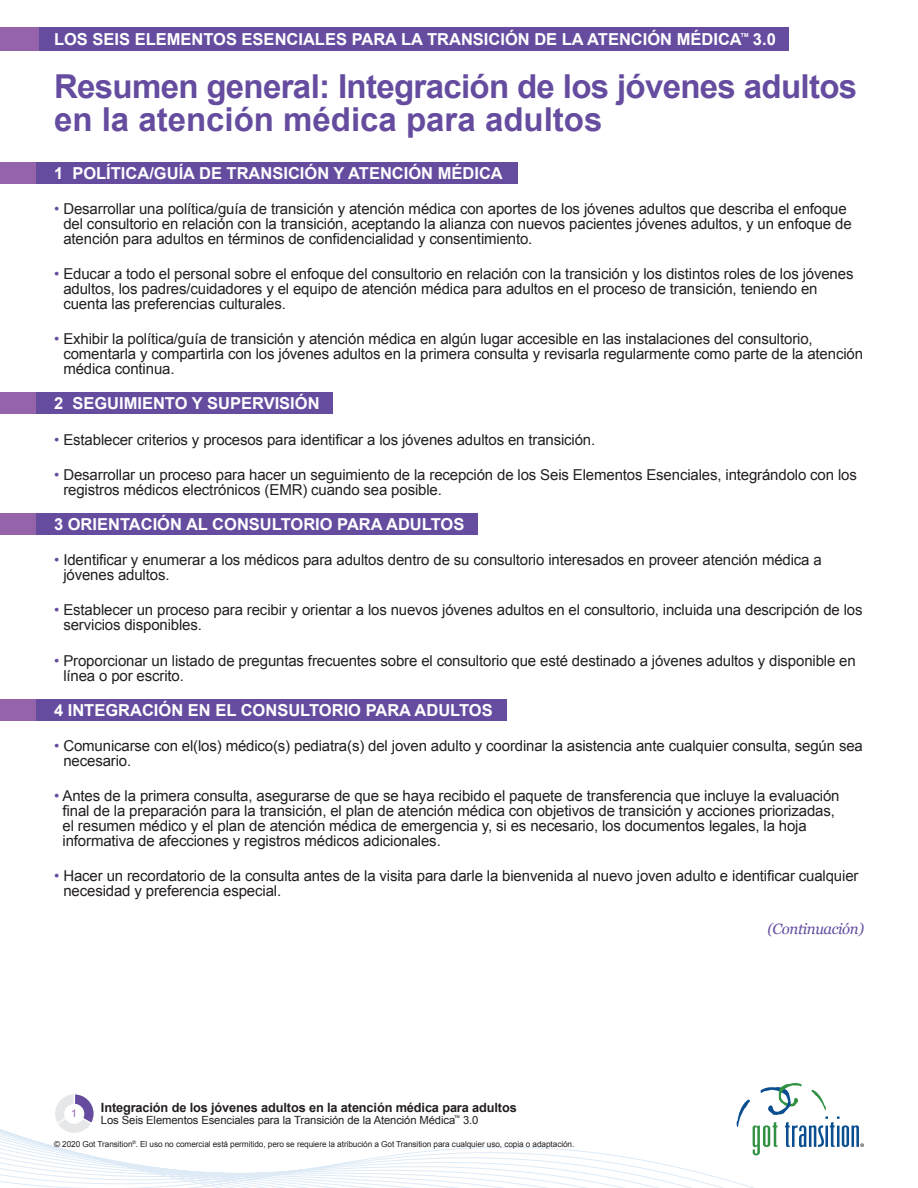
<style>
.page{position:relative;width:918px;height:1188px;background:#fff}
.page>*{position:absolute;margin:0;border:0;box-sizing:border-box;transform-origin:0 0}
.Text_Page_Headline{font:700 33px/33px "Arial";letter-spacing:-.02em;color:#654c9f}
.Text_Page_Orange_Bar{font:700 16.5px "Arial";color:#fff}
.Text_Page_Bullet{font:15px/15px "Arial";letter-spacing:-.01em;color:#231f20}
.Text_Page_Headline-2{font:italic 15px "Georgia";letter-spacing:-.025em;color:#654c9f}
.t1{font:700 12.75px "Arial";letter-spacing:-.01em;color:#231f20}
.t2{font:11.25px "Arial";letter-spacing:-.01em;color:#231f20}
.t3{font:10.5px "Arial";color:#9463aa}
.t4{font:8.25px "Arial";letter-spacing:-.01em;color:#231f20}
.s1{color:#654c9f}
</style>
<div class="page">
<svg style="left:640px;top:1083px;width:224px;height:105px"></svg>
<div style="left:0;top:27px;width:47px;height:24px;background:#9463aa"></div>
<div style="left:40px;top:27px;width:749px;height:24px;background:#654c9f"></div>
<img style="left:0;top:1094px;width:640px;height:94px">
<div style="left:0;top:393px;width:53px;height:21px;background:#9463aa"></div>
<div style="left:0;top:513px;width:54px;height:22px;background:#9463aa"></div>
<div style="left:0;top:162px;width:54px;height:22px;background:#9463aa"></div>
<div style="left:37px;top:162px;width:481px;height:22px;background:#654c9f"></div>
<div style="left:37px;top:393px;width:296px;height:21px;background:#654c9f"></div>
<div style="left:37px;top:513px;width:441px;height:22px;background:#654c9f"></div>
<div style="left:0;top:699px;width:76px;height:22px;background:#9463aa"></div>
<div style="left:37px;top:699px;width:470px;height:22px;background:#654c9f"></div>
<p class="Text_Page_Orange_Bar" style="left:54px;top:28px;width:723px">LOS SEIS ELEMENTOS ESENCIALES PARA LA TRANSICIÓN DE LA ATENCIÓN MÉDICA<sup>™</sup> 3.0</p>
<p class="Text_Page_Headline" style="left:54px;top:71px;width:805px">Resumen general: Integración de los jóvenes adultos en la atención médica para adultos</p>
<p class="Text_Page_Orange_Bar" style="left:54px;top:162px;width:450px">1 POLÍTICA/GUÍA DE TRANSICIÓN Y ATENCIÓN MÉDICA</p>
<p class="Text_Page_Bullet" style="left:63px;top:201px;width:790px;text-indent:-9px"><span class="s1">•</span> Desarrollar una política/guía de transición y atención médica con aportes de los jóvenes adultos que describa el enfoque del consultorio en relación con la transición, aceptando la alianza con nuevos pacientes jóvenes adultos, y un enfoque de atención para adultos en términos de confidencialidad y consentimiento.</p>
<p class="Text_Page_Bullet" style="left:63px;top:266px;width:792px;text-indent:-9px"><span class="s1">•</span> Educar a todo el personal sobre el enfoque del consultorio en relación con la transición y los distintos roles de los jóvenes adultos, los padres/cuidadores y el equipo de atención médica para adultos en el proceso de transición, teniendo en cuenta las preferencias culturales.</p>
<p class="Text_Page_Bullet" style="left:63px;top:332px;width:801px;text-indent:-9px"><span class="s1">•</span> Exhibir la política/guía de transición y atención médica en algún lugar accesible en las instalaciones del consultorio, comentarla y compartirla con los jóvenes adultos en la primera consulta y revisarla regularmente como parte de la atención médica continua.</p>
<p class="Text_Page_Orange_Bar" style="left:54px;top:393px;width:267px">2 SEGUIMIENTO Y SUPERVISIÓN</p>
<p class="Text_Page_Bullet" style="left:54px;top:432px;width:543px"><span class="s1">•</span> Establecer criterios y procesos para identificar a los jóvenes adultos en transición.</p>
<p class="Text_Page_Bullet" style="left:63px;top:467px;width:795px;text-indent:-9px"><span class="s1">•</span> Desarrollar un proceso para hacer un seguimiento de la recepción de los Seis Elementos Esenciales, integrándolo con los registros médicos electrónicos (EMR) cuando sea posible.</p>
<p class="Text_Page_Orange_Bar" style="left:54px;top:513px;width:412px">3 ORIENTACIÓN AL CONSULTORIO PARA ADULTOS</p>
<p class="Text_Page_Bullet" style="left:63px;top:552px;width:760px;text-indent:-9px"><span class="s1">•</span> Identificar y enumerar a los médicos para adultos dentro de su consultorio interesados en proveer atención médica a jóvenes adultos.</p>
<p class="Text_Page_Bullet" style="left:63px;top:603px;width:801px;text-indent:-9px"><span class="s1">•</span> Establecer un proceso para recibir y orientar a los nuevos jóvenes adultos en el consultorio, incluida una descripción de los servicios disponibles.</p>
<p class="Text_Page_Bullet" style="left:63px;top:653px;width:794px;text-indent:-9px"><span class="s1">•</span> Proporcionar un listado de preguntas frecuentes sobre el consultorio que esté destinado a jóvenes adultos y disponible en línea o por escrito.</p>
<p class="Text_Page_Orange_Bar" style="left:54px;top:699px;width:440px">4 INTEGRACIÓN EN EL CONSULTORIO PARA ADULTOS</p>
<p class="Text_Page_Bullet" style="left:63px;top:738px;width:801px;text-indent:-9px"><span class="s1">•</span> Comunicarse con el(los) médico(s) pediatra(s) del joven adulto y coordinar la asistencia ante cualquier consulta, según sea necesario.</p>
<p class="Text_Page_Bullet" style="left:63px;top:789px;width:779px;text-indent:-9px"><span class="s1">•</span> Antes de la primera consulta, asegurarse de que se haya recibido el paquete de transferencia que incluye la evaluación final de la preparación para la transición, el plan de atención médica con objetivos de transición y acciones priorizadas, el resumen médico y el plan de atención médica de emergencia y, si es necesario, los documentos legales, la hoja informativa de afecciones y registros médicos adicionales.</p>
<p class="Text_Page_Bullet" style="left:63px;top:869px;width:797px;text-indent:-9px"><span class="s1">•</span> Hacer un recordatorio de la consulta antes de la visita para darle la bienvenida al nuevo joven adulto e identificar cualquier necesidad y preferencia especial.</p>
<p class="t1" style="left:101px;top:1099px;width:417px">Integración de los jóvenes adultos en la atención médica para adultos</p>
<p class="t2" style="left:101px;top:1113px;width:379px">Los Seis Elementos Esenciales para la Transición de la Atención Médica<sup>™</sup> 3.0</p>
<p class="t4" style="left:54px;top:1138px;width:522px">© 2020 Got Transition<sup>®</sup>. El uso no comercial está permitido, pero se requiere la atribución a Got Transition para cualquier uso, copia o adaptación.</p>
<p class="t3" style="left:71px;top:1106px;width:7px">1</p>
<p class="Text_Page_Headline-2" style="left:767px;top:918px;width:98px">(Continuación)</p>
</div>
